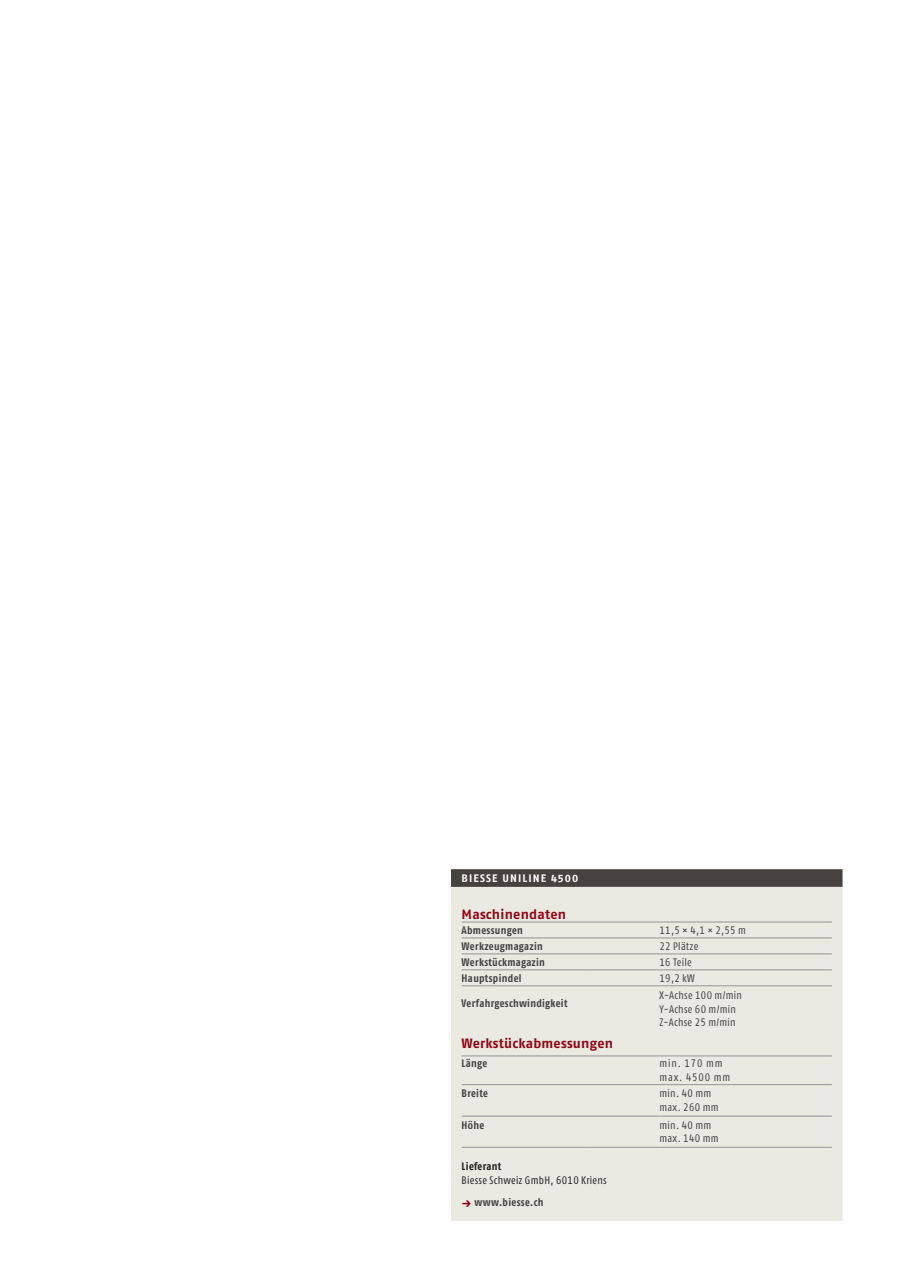
<style>
.page{position:relative;width:915px;height:1263px;background:#fff}
.page>*{position:absolute;margin:0;border:0;box-sizing:border-box;transform-origin:0 0}
._02_TB_Tabellentitel{font:700 13.5px "Fago No";letter-spacing:.015em;color:#940415}
._06_TB_Lauftext_link{font:10.8px/13.5px "Fago Co Regular Tf";letter-spacing:.03em;color:#46433e}
._06_TB_Lauftext_link-2{font:10.8px "Fago Co Bold Lf";letter-spacing:.025em;color:#46433e}
._06_TB_Lauftext_link-3{font:10.8px "Fago Co Regular Tf";letter-spacing:.03em;color:#231f20}
._06_TB_Lauftext_link-4{font:10.8px/13.5px "Fago Co Regular Tf";letter-spacing:.08em;color:#46433e}
._01_TB_Tabellenkopf{font:10.8px "Fago No Bold Lf";letter-spacing:.1em;color:#fff}
._09_TZ_Internet{font:700 10.8px "Fago Co";letter-spacing:.03em;color:#46433e}
._06_TB_Lauftext_link-5{font:10.8px "Fago Co Bold Lf";letter-spacing:.03em;color:#231f20}
.s1{font-family:"Fago No Bold Expert";font-weight:400;font-size:12px;color:#940415}
</style>
<div class="page">
<svg style="left:451px;top:869px;width:391px;height:18px;background:#494641"></svg>
<div style="left:451px;top:887px;width:391px;height:334px;background:#eaeae3"></div>
<div style="left:585px;top:923px;width:246px;height:224px;background:#eaeae3"></div>
<hr style="left:461px;top:938px;width:124px;height:1px;background:#939598">
<hr style="left:585px;top:938px;width:65px;height:1px;background:#939598">
<hr style="left:659px;top:938px;width:172px;height:1px;background:#939598">
<hr style="left:461px;top:954px;width:124px;height:1px;background:#939598">
<hr style="left:585px;top:954px;width:65px;height:1px;background:#939598">
<hr style="left:659px;top:954px;width:172px;height:1px;background:#939598">
<hr style="left:659px;top:1116px;width:172px;height:1px;background:#939598">
<hr style="left:461px;top:969px;width:124px;height:1px;background:#939598">
<hr style="left:585px;top:969px;width:65px;height:1px;background:#939598">
<hr style="left:659px;top:969px;width:172px;height:1px;background:#939598">
<hr style="left:461px;top:985px;width:124px;height:1px;background:#939598">
<hr style="left:585px;top:985px;width:65px;height:1px;background:#939598">
<hr style="left:659px;top:985px;width:172px;height:1px;background:#939598">
<hr style="left:461px;top:1056px;width:124px;height:1px;background:#939598">
<hr style="left:659px;top:1056px;width:172px;height:1px;background:#939598">
<hr style="left:461px;top:1084px;width:124px;height:1px;background:#939598">
<hr style="left:659px;top:1084px;width:172px;height:1px;background:#939598">
<hr style="left:461px;top:1116px;width:124px;height:1px;background:#939598">
<hr style="left:461px;top:1147px;width:124px;height:1px;background:#939598">
<hr style="left:585px;top:1084px;width:65px;height:1px;background:#939598">
<hr style="left:585px;top:1116px;width:65px;height:1px;background:#939598">
<hr style="left:585px;top:1056px;width:65px;height:1px;background:#939598">
<hr style="left:461px;top:922px;width:124px;height:1px;background:#939598">
<hr style="left:585px;top:922px;width:65px;height:1px;background:#939598">
<hr style="left:659px;top:922px;width:172px;height:1px;background:#939598">
<hr style="left:585px;top:1147px;width:65px;height:1px;background:#939598">
<hr style="left:659px;top:1147px;width:172px;height:1px;background:#939598">
<p class="_01_TB_Tabellenkopf" style="left:461px;top:872px;width:118px">BIESSE UNILINE 4500</p>
<p class="_02_TB_Tabellentitel" style="left:461px;top:906px;width:106px">Maschinendaten</p>
<p class="_06_TB_Lauftext_link-2" style="left:461px;top:924px;width:63px">Abmessungen</p>
<p class="_06_TB_Lauftext_link" style="left:659px;top:923px;width:88px">11,5 × 4,1 × 2,55 m</p>
<p class="_06_TB_Lauftext_link-2" style="left:461px;top:940px;width:83px">Werkzeugmagazin</p>
<p class="_06_TB_Lauftext_link" style="left:659px;top:939px;width:40px">22 Plätze</p>
<p class="_06_TB_Lauftext_link-2" style="left:461px;top:955px;width:85px">Werkstückmagazin</p>
<p class="_06_TB_Lauftext_link" style="left:659px;top:955px;width:34px">16 Teile</p>
<p class="_06_TB_Lauftext_link-2" style="left:461px;top:971px;width:61px">Hauptspindel</p>
<p class="_06_TB_Lauftext_link" style="left:659px;top:971px;width:37px">19,2 kW</p>
<p class="_06_TB_Lauftext_link-2" style="left:461px;top:997px;width:107px">Verfahrgeschwindigkeit</p>
<p class="_06_TB_Lauftext_link" style="left:659px;top:988px;width:84px">X-Achse 100 m/min<br>Y-Achse 60 m/min<br>Z-Achse 25 m/min</p>
<p class="_02_TB_Tabellentitel" style="left:461px;top:1036px;width:153px">Werkstückabmessungen</p>
<p class="_06_TB_Lauftext_link-2" style="left:461px;top:1057px;width:27px">Länge</p>
<p class="_06_TB_Lauftext_link-4" style="left:659px;top:1057px;width:72px">min. 170 mm max. 4500 mm</p>
<p class="_06_TB_Lauftext_link-2" style="left:461px;top:1087px;width:28px">Breite</p>
<p class="_06_TB_Lauftext_link" style="left:659px;top:1087px;width:61px">min. 40 mm max. 260 mm</p>
<p class="_06_TB_Lauftext_link-2" style="left:461px;top:1119px;width:24px">Höhe</p>
<p class="_06_TB_Lauftext_link" style="left:659px;top:1118px;width:61px">min. 40 mm max. 140 mm</p>
<p class="_06_TB_Lauftext_link-5" style="left:461px;top:1160px;width:41px">Lieferant</p>
<p class="_06_TB_Lauftext_link-3" style="left:461px;top:1173px;width:147px">Biesse Schweiz GmbH, 6010 Kriens</p>
<p class="_09_TZ_Internet" style="left:461px;top:1196px;width:83px"><span class="s1">p</span> www.biesse.ch</p>
</div>
